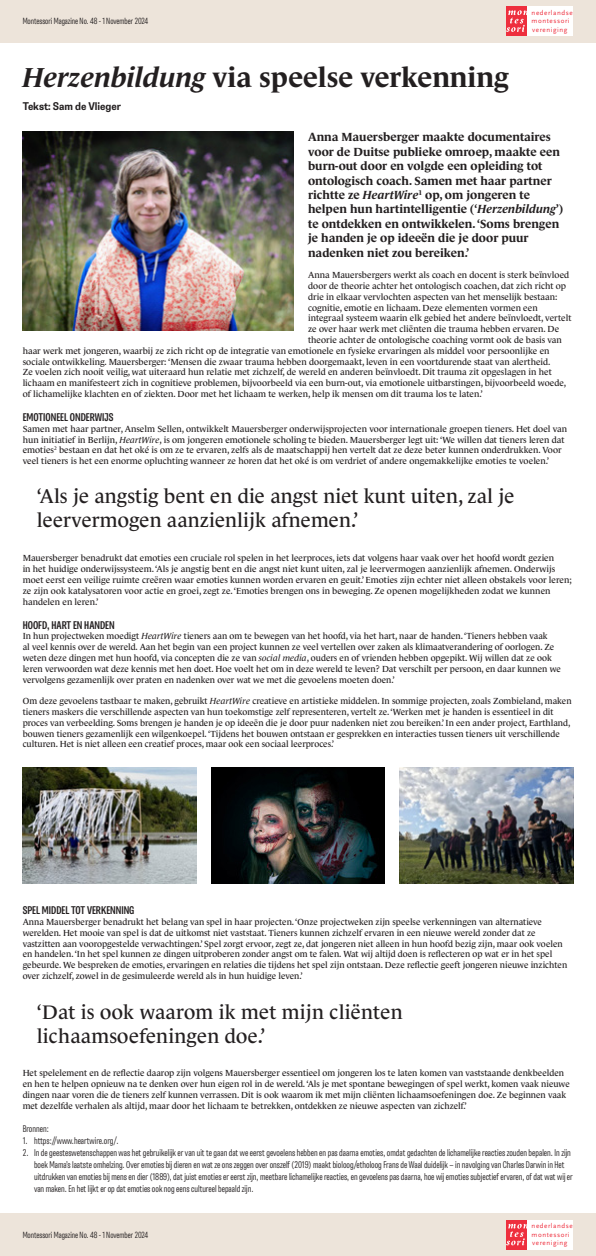
<style>
.page{position:relative;width:596px;height:1256px;background:#fff}
.page>*{position:absolute;margin:0;border:0;box-sizing:border-box;transform-origin:0 0}
.t1{font:700 28px "Le Monde Journal Std";color:#231f20}
.t2{font:20px/24px "Le Monde Journal Std";letter-spacing:.005em;color:#231f20}
.t3{font:700 12px/14.4px "Le Monde Journal Std";color:#231f20}
.t4{font:600 condensed 10px "Belarius Sans";color:#231f20}
.t5{font:700 10px "Belarius Sans";color:#231f20}
.t6{font:9px/10.8px "Le Monde Journal Std";color:#231f20}
.t7{font:300 condensed 8.8px/12px "Belarius Sans";color:#231f20}
.t8{font:300 condensed 8px "Belarius Sans";color:#231f20}
.t9{font:7px/8.4px "Scala Sans Pro";letter-spacing:.08em;color:#ee2f3e}
.s1{font-style:italic}
</style>
<div class="page">
<img style="left:23px;top:132px;width:271px;height:198px">
<div style="left:0;top:0;width:595px;height:43px;background:#ede4da"></div>
<div style="left:506px;top:7px;width:67px;height:29px;background:#fff"></div>
<div style="left:506px;top:7px;width:21px;height:29px;background:#ee2f3e"></div>
<svg style="left:506px;top:10px;width:21px;height:22px"></svg>
<div style="left:0;top:1213px;width:595px;height:43px;background:#ede4da"></div>
<div style="left:506px;top:1220px;width:67px;height:29px;background:#fff"></div>
<div style="left:506px;top:1220px;width:21px;height:29px;background:#ee2f3e"></div>
<svg style="left:506px;top:1224px;width:21px;height:21px"></svg>
<img style="left:23px;top:767px;width:173px;height:116px">
<img style="left:211px;top:767px;width:173px;height:116px">
<img style="left:399px;top:767px;width:174px;height:116px">
<p class="t8" style="left:23px;top:16px;width:127px">Montessori Magazine No. 48 - 1 November 2024</p>
<p class="t9" style="left:531px;top:8px;width:43px">nederlandse montessori vereniging</p>
<h1 class="t1" style="left:23px;top:62px;width:487px"><span class="s1">Herzenbildung</span> via speelse verkenning</h1>
<p class="t5" style="left:23px;top:99px;width:100px">Tekst: Sam de Vlieger</p>
<p class="t3" style="left:308px;top:130px;width:256px">Anna Mauersberger maakte documentaires voor de Duitse publieke omroep, maakte een burn-out door en volgde een opleiding tot ontologisch coach. Samen met haar partner richtte ze <span class="s1">HeartWire</span><sup>1</sup> op, om jongeren te helpen hun hartintelligentie (‘<span class="s1">Herzenbildung</span>’) te ontdekken en ontwikkelen. ‘Soms brengen je handen je op ideeën die je door puur nadenken niet zou bereiken.’</p>
<p class="t6" style="left:308px;top:270px;width:262px">Anna Mauersbergers werkt als coach en docent is sterk beïnvloed</p>
<p class="t6" style="left:308px;top:280px;width:259px">door de theorie achter het ontologisch coachen, dat zich richt op</p>
<p class="t6" style="left:308px;top:291px;width:250px">drie in elkaar vervlochten aspecten van het menselijk bestaan:</p>
<p class="t6" style="left:308px;top:302px;width:231px">cognitie, emotie en lichaam. Deze elementen vormen een</p>
<p class="t6" style="left:308px;top:313px;width:265px">integraal systeem waarin elk gebied het andere beïnvloedt, vertelt</p>
<p class="t6" style="left:308px;top:324px;width:252px">ze over haar werk met cliënten die trauma hebben ervaren. De</p>
<p class="t6" style="left:308px;top:334px;width:255px">theorie achter de ontologische coaching vormt ook de basis van</p>
<p class="t6" style="left:23px;top:345px;width:528px">haar werk met jongeren, waarbij ze zich richt op de integratie van emotionele en fysieke ervaringen als middel voor persoonlijke en</p>
<p class="t6" style="left:23px;top:356px;width:529px">sociale ontwikkeling. Mauersberger: ‘Mensen die zwaar trauma hebben doorgemaakt, leven in een voortdurende staat van alertheid.</p>
<p class="t6" style="left:23px;top:367px;width:530px">Ze voelen zich nooit veilig, wat uiteraard hun relatie met zichzelf, de wereld en anderen beïnvloedt. Dit trauma zit opgeslagen in het</p>
<p class="t6" style="left:23px;top:378px;width:544px">lichaam en manifesteert zich in cognitieve problemen, bijvoorbeeld via een burn-out, via emotionele uitbarstingen, bijvoorbeeld woede,</p>
<p class="t6" style="left:23px;top:388px;width:461px">of lichamelijke klachten en of ziekten. Door met het lichaam te werken, help ik mensen om dit trauma los te laten.’</p>
<p class="t4" style="left:23px;top:410px;width:92px">EMOTIONEEL ONDERWIJS</p>
<p class="t6" style="left:23px;top:423px;width:545px">Samen met haar partner, Anselm Sellen, ontwikkelt Mauersberger onderwijsprojecten voor internationale groepen tieners. Het doel van hun initiatief in Berlijn, <span class="s1">HeartWire</span>, is om jongeren emotionele scholing te bieden. Mauersberger legt uit: ‘We willen dat tieners leren dat emoties<sup>2</sup> bestaan en dat het oké is om ze te ervaren, zelfs als de maatschappij hen vertelt dat ze deze beter kunnen onderdrukken. Voor veel tieners is het een enorme opluchting wanneer ze horen dat het oké is om verdriet of andere ongemakkelijke emoties te voelen.’</p>
<h2 class="t2" style="left:37px;top:484px;width:479px">‘Als je angstig bent en die angst niet kunt uiten, zal je leervermogen aanzienlijk afnemen.’</h2>
<p class="t6" style="left:23px;top:553px;width:550px">Mauersberger benadrukt dat emoties een cruciale rol spelen in het leerproces, iets dat volgens haar vaak over het hoofd wordt gezien<br>in het huidige onderwijssysteem. ‘Als je angstig bent en die angst niet kunt uiten, zal je leervermogen aanzienlijk afnemen. Onderwijs moet eerst een veilige ruimte creëren waar emoties kunnen worden ervaren en geuit.’ Emoties zijn echter niet alleen obstakels voor leren; ze zijn ook katalysatoren voor actie en groei, zegt ze. ‘Emoties brengen ons in beweging. Ze openen mogelijkheden zodat we kunnen handelen en leren.’</p>
<p class="t4" style="left:23px;top:618px;width:93px">HOOFD, HART EN HANDEN</p>
<p class="t6" style="left:23px;top:631px;width:539px">In hun projectweken moedigt <span class="s1">HeartWire</span> tieners aan om te bewegen van het hoofd, via het hart, naar de handen. ‘Tieners hebben vaak<br>al veel kennis over de wereld. Aan het begin van een project kunnen ze veel vertellen over zaken als klimaatverandering of oorlogen. Ze weten deze dingen met hun hoofd, via concepten die ze van <span class="s1">social media</span>, ouders en of vrienden hebben opgepikt. Wij willen dat ze ook leren verwoorden wat deze kennis met hen doet. Hoe voelt het om in deze wereld te leven? Dat verschilt per persoon, en daar kunnen we vervolgens gezamenlijk over praten en nadenken over wat we met die gevoelens moeten doen.’</p>
<p class="t6" style="left:23px;top:696px;width:550px">Om deze gevoelens tastbaar te maken, gebruikt <span class="s1">HeartWire</span> creatieve en artistieke middelen. In sommige projecten, zoals Zombieland, maken tieners maskers die verschillende aspecten van hun toekomstige zelf representeren, vertelt ze. ‘Werken met je handen is essentieel in dit proces van verbeelding. Soms brengen je handen je op ideeën die je door puur nadenken niet zou bereiken.’ In een ander project, Earthland, bouwen tieners gezamenlijk een wilgenkoepel. ‘Tijdens het bouwen ontstaan er gesprekken en interacties tussen tieners uit verschillende culturen. Het is niet alleen een creatief proces, maar ook een sociaal leerproces.’</p>
<p class="t4" style="left:23px;top:904px;width:113px">SPEL MIDDEL TOT VERKENNING</p>
<p class="t6" style="left:23px;top:916px;width:545px">Anna Mauersberger benadrukt het belang van spel in haar projecten. ‘Onze projectweken zijn speelse verkenningen van alternatieve werelden. Het mooie van spel is dat de uitkomst niet vaststaat. Tieners kunnen zichzelf ervaren in een nieuwe wereld zonder dat ze vastzitten aan vooropgestelde verwachtingen.’ Spel zorgt ervoor, zegt ze, dat jongeren niet alleen in hun hoofd bezig zijn, maar ook voelen en handelen. ‘In het spel kunnen ze dingen uitproberen zonder angst om te falen. Wat wij altijd doen is reflecteren op wat er in het spel gebeurde. We bespreken de emoties, ervaringen en relaties die tijdens het spel zijn ontstaan. Deze reflectie geeft jongeren nieuwe inzichten over zichzelf, zowel in de gesimuleerde wereld als in hun huidige leven.’</p>
<h2 class="t2" style="left:37px;top:1000px;width:367px">‘Dat is ook waarom ik met mijn cliënten lichaamsoefeningen doe.’</h2>
<p class="t6" style="left:23px;top:1068px;width:548px">Het spelelement en de reflectie daarop zijn volgens Mauersberger essentieel om jongeren los te laten komen van vaststaande denkbeelden en hen te helpen opnieuw na te denken over hun eigen rol in de wereld. ‘Als je met spontane bewegingen of spel werkt, komen vaak nieuwe dingen naar voren die de tieners zelf kunnen verrassen. Dit is ook waarom ik met mijn cliënten lichaamsoefeningen doe. Ze beginnen vaak met dezelfde verhalen als altijd, maar door het lichaam te betrekken, ontdekken ze nieuwe aspecten van zichzelf.’</p>
<p class="t7" style="left:23px;top:1122px;width:28px">Bronnen:</p>
<p class="t7" style="left:23px;top:1134px;width:97px">1. https://www.heartwire.org/.</p>
<p class="t7" style="left:34px;top:1146px;width:540px;text-indent:-11px">2. In de geesteswetenschappen was het gebruikelijk er van uit te gaan dat we eerst gevoelens hebben en pas daarna emoties, omdat gedachten de lichamelijke reacties zouden bepalen. In zijn boek Mama’s laatste omhelzing. Over emoties bij dieren en wat ze ons zeggen over onszelf (2019) maakt bioloog/etholoog Frans de Waal duidelijk – in navolging van Charles Darwin in Het uitdrukken van emoties bij mens en dier (1889), dat juist emoties er eerst zijn, meetbare lichamelijke reacties, en gevoelens pas daarna, hoe wij emoties subjectief ervaren, of dat wat wij er van maken. En het lijkt er op dat emoties ook nog eens cultureel bepaald zijn.</p>
<p class="t8" style="left:23px;top:1230px;width:127px">Montessori Magazine No. 48 - 1 November 2024</p>
<p class="t9" style="left:531px;top:1222px;width:43px">nederlandse montessori vereniging</p>
</div>
